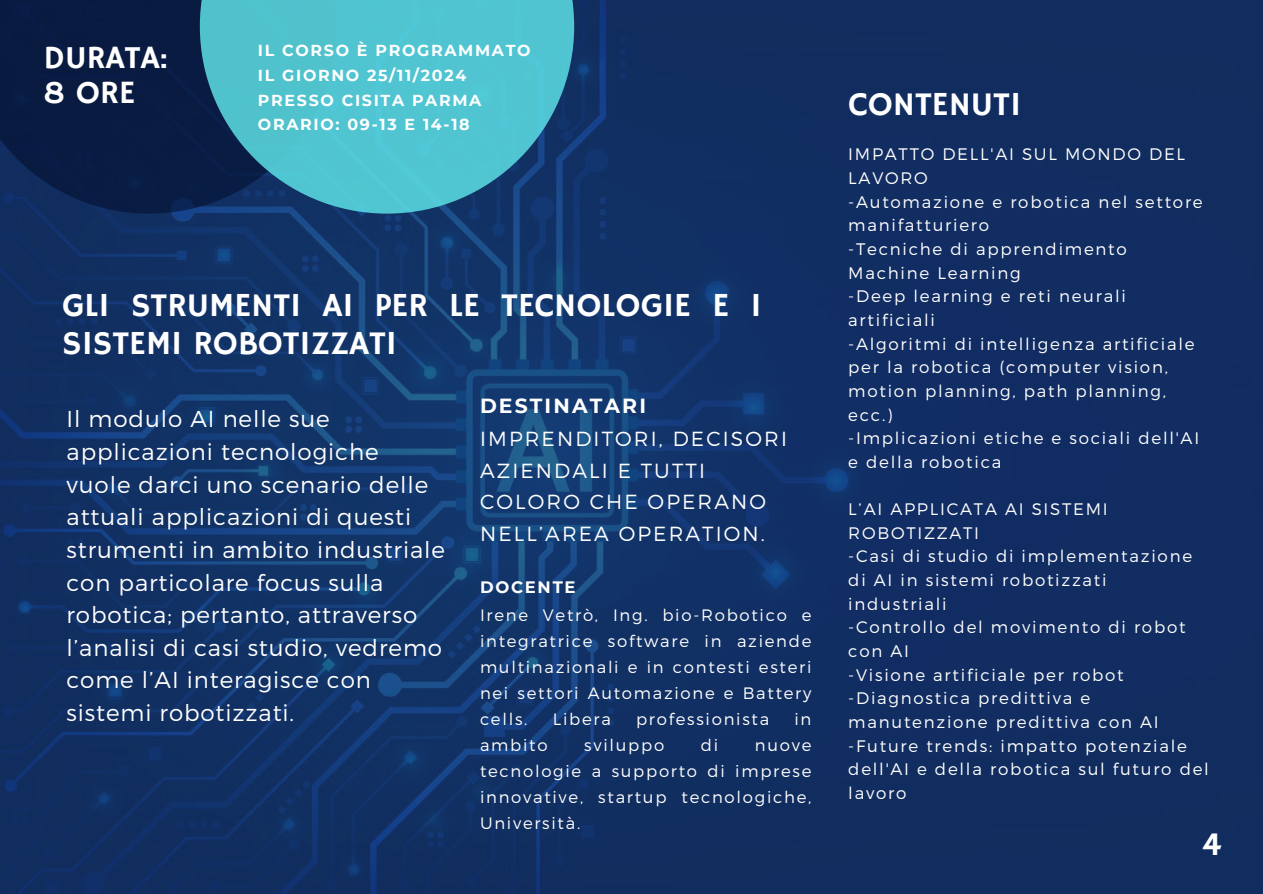
<style>
.page{position:relative;width:1263px;height:894px;background:#fff}
.page>*{position:absolute;margin:0;border:0;box-sizing:border-box;transform-origin:0 0}
.t1{font:33.6px/38.2px "Hammersmith One";color:#fff}
.t2{font:32.4px/35.4px "Hammersmith One";color:#fff}
.t3{font:300 22.95px/32.7px "Montserrat";letter-spacing:.04em;color:#fff}
.t4{font:300 20.4px/31.8px "Montserrat";letter-spacing:.105em;color:#fff}
.t5{font:300 16.65px/23.7px "Montserrat";letter-spacing:.105em;color:#fff}
.t6{font:300 16.5px/26px "Montserrat";letter-spacing:.105em;color:#fff;text-align:justify}
.t7{font:700 16.5px "Montserrat";letter-spacing:.105em;color:#fff}
.t8{font:700 15.9px/24.8px "Montserrat";letter-spacing:.105em;color:#fff}
.s1{font-weight:700}
</style>
<div class="page">
<img style="left:0;top:0;width:1263px;height:893px">
<svg style="left:0;top:0;width:200px;height:213px;background:#091c44"></svg>
<svg style="left:200px;top:0;width:374px;height:213px;background:#43a8bb"></svg>
<h1 class="t2" style="left:44px;top:41px;width:126px">DURATA:<br>8 ORE</h1>
<h4 class="t8" style="left:258px;top:38px;width:274px">IL CORSO È PROGRAMMATO<br>IL GIORNO 25/11/2024<br>PRESSO CISITA PARMA<br>ORARIO: 09-13 E 14-18</h4>
<p class="t1" style="left:62px;top:287px;width:701px">GLI STRUMENTI AI PER LE TECNOLOGIE E I<br>SISTEMI ROBOTIZZATI</p>
<p class="t3" style="left:67px;top:401px;width:380px">Il modulo AI nelle sue applicazioni tecnologiche vuole darci uno scenario delle attuali applicazioni di questi strumenti in ambito industriale con particolare focus sulla robotica; pertanto, attraverso l’analisi di casi studio, vedremo come l’AI interagisce con sistemi robotizzati.</p>
<h1 class="t4" style="left:480px;top:389px;width:308px"><span class="s1">DESTINATARI<br></span>IMPRENDITORI, DECISORI<br>AZIENDALI E TUTTI<br>COLORO CHE OPERANO<br>NELL’AREA OPERATION.</h1>
<p class="t7" style="left:480px;top:577px;width:97px">DOCENTE</p>
<p class="t6" style="left:480px;top:600px;width:333px">Irene Vetrò, Ing. bio-Robotico e integratrice software in aziende multinazionali e in contesti esteri nei settori Automazione e Battery cells.</p>
<p class="t6" style="left:553px;top:704px;width:60px">Libera</p>
<p class="t6" style="left:636px;top:704px;width:135px">professionista</p>
<p class="t6" style="left:794px;top:704px;width:18px">in</p>
<p class="t6" style="left:480px;top:730px;width:69px">ambito</p>
<p class="t6" style="left:584px;top:730px;width:81px">sviluppo</p>
<p class="t6" style="left:701px;top:730px;width:19px">di</p>
<p class="t6" style="left:480px;top:730px;width:333px;text-indent:275px">nuove tecnologie a supporto di imprese innovative, startup tecnologiche, Università.</p>
<p class="t1" style="left:848px;top:87px;width:174px">CONTENUTI</p>
<p class="t5" style="left:848px;top:142px;width:356px">IMPATTO DELL'AI SUL MONDO DEL<br>LAVORO<br>-Automazione e robotica nel settore manifatturiero<br>-Tecniche di apprendimento<br>Machine Learning<br>-Deep learning e reti neurali artificiali<br>-Algoritmi di intelligenza artificiale per la robotica (computer vision, motion planning, path planning, ecc.)<br>-Implicazioni etiche e sociali dell'AI e della robotica</p>
<p class="t5" style="left:848px;top:496px;width:362px">L’AI APPLICATA AI SISTEMI<br>ROBOTIZZATI<br>-Casi di studio di implementazione di AI in sistemi robotizzati industriali<br>-Controllo del movimento di robot con AI<br>-Visione artificiale per robot -Diagnostica predittiva e manutenzione predittiva con AI -Future trends: impatto potenziale dell'AI e della robotica sul futuro del lavoro</p>
<h3 class="t1" style="left:1202px;top:826px;width:21px">4</h3>
</div>
